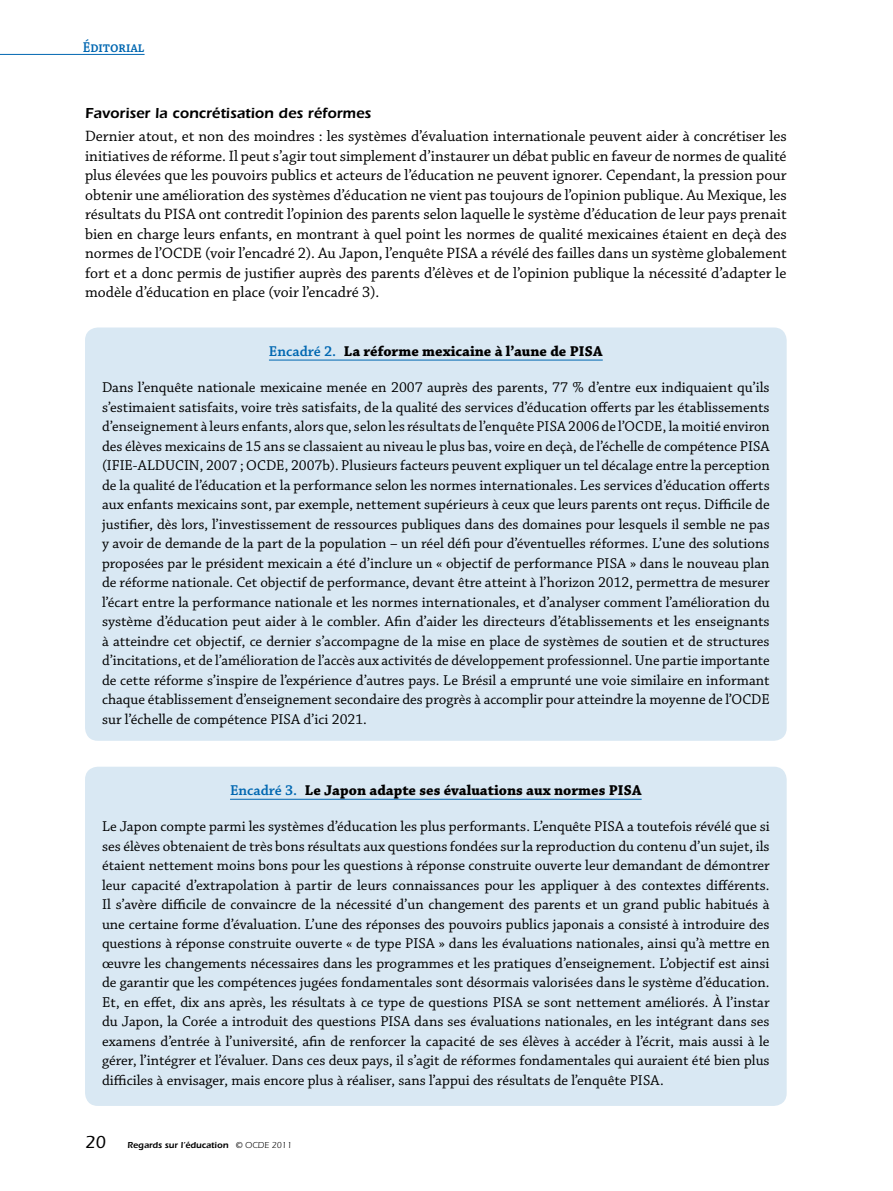
<style>
.page{position:relative;width:893px;height:1191px;background:#fff}
.page>*{position:absolute;margin:0;border:0;box-sizing:border-box;transform-origin:0 0}
.t1{font:15.75px/19.5px "Chaparral Pro";color:#000;text-align:justify}
.t2{font:15px/19.5px "Chaparral Pro";color:#000;text-align:justify}
.t3{font:700 15px "Chaparral Pro";color:#000}
.t4{font:600 15px "Itc Eras";color:#000}
.t5{font:600 15px "Chaparral Pro";color:#0067b1;scale:.9 1}
.t6{font:600 9px "Itc Eras";color:#000}
.s1{font-weight:600;color:#0067b1}
.s2{font-weight:500;font-size:18px}
.s3{font-weight:400}
</style>
<div class="page">
<hr style="left:0;top:54px;width:145px;height:1px;background:#0067b1">
<div style="left:85px;top:766px;width:702px;height:340px;background:#d9e8f3;border-radius:13px"></div>
<hr style="left:230px;top:799px;width:412px;height:1px;background:#0067b1">
<div style="left:85px;top:327px;width:702px;height:414px;background:#d9e8f3;border-radius:13px"></div>
<hr style="left:269px;top:360px;width:334px;height:1px;background:#0067b1">
<p class="t5" style="left:83px;top:39px;width:70px">Éditorial</p>
<p class="t4" style="left:85px;top:104px;width:288px">Favoriser la concrétisation des réformes</p>
<p class="t1" style="left:85px;top:127px;width:703px">Dernier atout, et non des moindres : les systèmes d’évaluation internationale peuvent aider à concrétiser les initiatives de réforme. Il peut s’agir tout simplement d’instaurer un débat public en faveur de normes de qualité plus élevées que les pouvoirs publics et acteurs de l’éducation ne peuvent ignorer. Cependant, la pression pour obtenir une amélioration des systèmes d’éducation ne vient pas toujours de l’opinion publique. Au Mexique, les résultats du PISA ont contredit l’opinion des parents selon laquelle le système d’éducation de leur pays prenait bien en charge leurs enfants, en montrant à quel point les normes de qualité mexicaines étaient en deçà des normes de l’OCDE (voir l’encadré 2). Au Japon, l’enquête PISA a révélé des failles dans un système globalement fort et a donc permis de justifier auprès des parents d’élèves et de l’opinion publique la nécessité d’adapter le modèle d’éducation en place (voir l’encadré 3).</p>
<p class="t3" style="left:269px;top:342px;width:335px"><span class="s1">Encadré 2.</span> La réforme mexicaine à l’aune de PISA</p>
<p class="t2" style="left:102px;top:378px;width:669px">Dans l’enquête nationale mexicaine menée en 2007 auprès des parents, 77 % d’entre eux indiquaient qu’ils s’estimaient satisfaits, voire très satisfaits, de la qualité des services d’éducation offerts par les établissements d’enseignement à leurs enfants, alors que, selon les résultats de l’enquête PISA 2006 de l’OCDE, la moitié environ des élèves mexicains de 15 ans se classaient au niveau le plus bas, voire en deçà, de l’échelle de compétence PISA (IFIE-ALDUCIN, 2007 ; OCDE, 2007b). Plusieurs facteurs peuvent expliquer un tel décalage entre la perception de la qualité de l’éducation et la performance selon les normes internationales. Les services d’éducation offerts aux enfants mexicains sont, par exemple, nettement supérieurs à ceux que leurs parents ont reçus. Difficile de justifier, dès lors, l’investissement de ressources publiques dans des domaines pour lesquels il semble ne pas y avoir de demande de la part de la population – un réel défi pour d’éventuelles réformes. L’une des solutions proposées par le président mexicain a été d’inclure un « objectif de performance PISA » dans le nouveau plan de réforme nationale. Cet objectif de performance, devant être atteint à l’horizon 2012, permettra de mesurer l’écart entre la performance nationale et les normes internationales, et d’analyser comment l’amélioration du système d’éducation peut aider à le combler. Afin d’aider les directeurs d’établissements et les enseignants à atteindre cet objectif, ce dernier s’accompagne de la mise en place de systèmes de soutien et de structures d’incitations, et de l’amélioration de l’accès aux activités de développement professionnel. Une partie importante de cette réforme s’inspire de l’expérience d’autres pays. Le Brésil a emprunté une voie similaire en informant chaque établissement d’enseignement secondaire des progrès à accomplir pour atteindre la moyenne de l’OCDE sur l’échelle de compétence PISA d’ici 2021.</p>
<p class="t3" style="left:230px;top:781px;width:413px"><span class="s1">Encadré 3.</span> Le Japon adapte ses évaluations aux normes PISA</p>
<p class="t2" style="left:102px;top:817px;width:669px">Le Japon compte parmi les systèmes d’éducation les plus performants. L’enquête PISA a toutefois révélé que si ses élèves obtenaient de très bons résultats aux questions fondées sur la reproduction du contenu d’un sujet, ils étaient nettement moins bons pour les questions à réponse construite ouverte leur demandant de démontrer leur capacité d’extrapolation à partir de leurs connaissances pour les appliquer à des contextes différents.<br>Il s’avère difficile de convaincre de la nécessité d’un changement des parents et un grand public habitués à une certaine forme d’évaluation. L’une des réponses des pouvoirs publics japonais a consisté à introduire des questions à réponse construite ouverte « de type PISA » dans les évaluations nationales, ainsi qu’à mettre en œuvre les changements nécessaires dans les programmes et les pratiques d’enseignement. L’objectif est ainsi de garantir que les compétences jugées fondamentales sont désormais valorisées dans le système d’éducation.<br>Et, en effet, dix ans après, les résultats à ce type de questions PISA se sont nettement améliorés. À l’instar du Japon, la Corée a introduit des questions PISA dans ses évaluations nationales, en les intégrant dans ses examens d’entrée à l’université, afin de renforcer la capacité de ses élèves à accéder à l’écrit, mais aussi à le gérer, l’intégrer et l’évaluer. Dans ces deux pays, il s’agit de réformes fondamentales qui auraient été bien plus difficiles à envisager, mais encore plus à réaliser, sans l’appui des résultats de l’enquête PISA.</p>
<p class="t6" style="left:85px;top:1140px;width:209px"><span class="s2">20</span> Regards sur l’éducation <span class="s3">© OCDE 2011</span></p>
</div>
